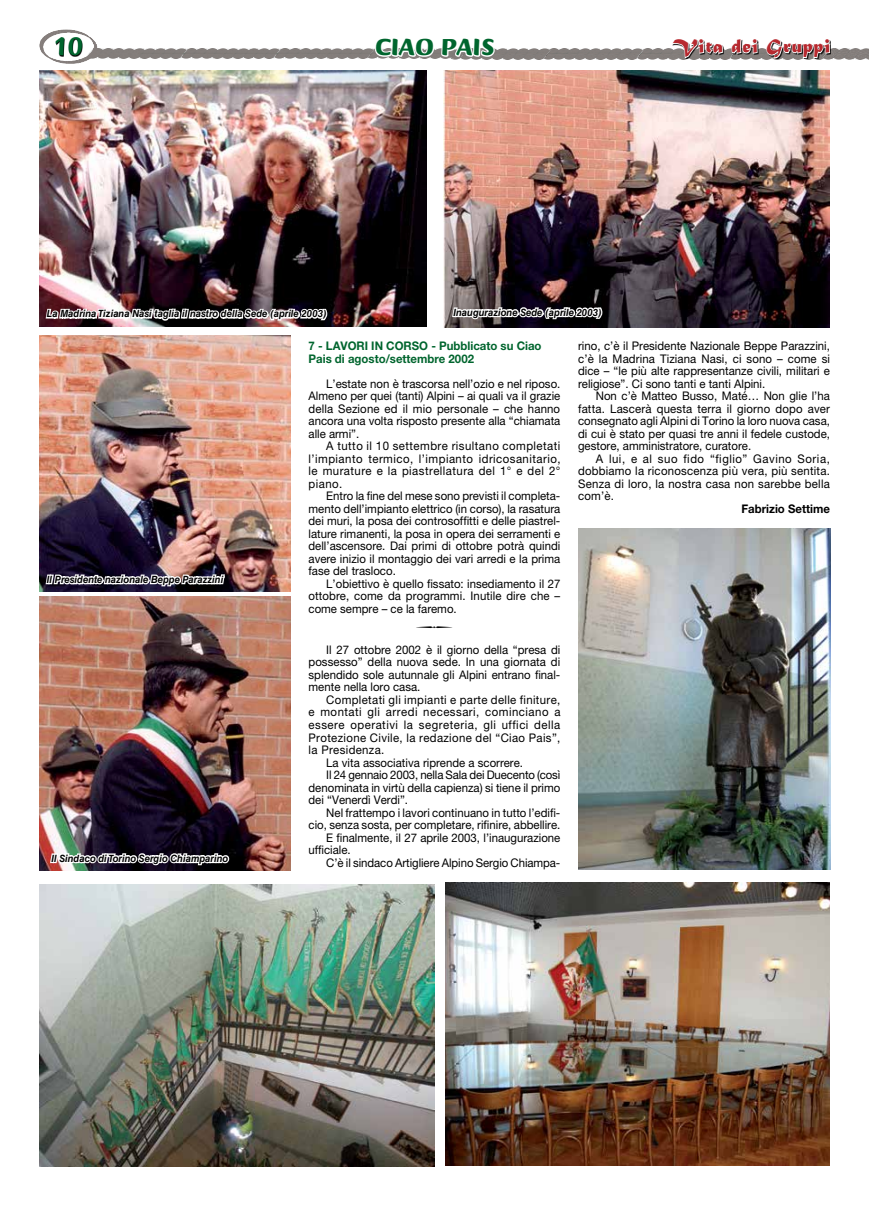
<style>
.page{position:relative;width:869px;height:1205px;background:#fff}
.page>*{position:absolute;margin:0;border:0;box-sizing:border-box;transform-origin:0 0}
.t1{font:700 27.5px "Briem Script Std";color:#00652e}
.t2{font:900 25px "Briem Script Std";color:#00652e}
.t3{font:20px "Matura MT Script Capitals";letter-spacing:.05em;color:#b8292f}
.t4{font:11.88px/12.5px "Helvetica Neue LT Std";color:#000;text-align:justify;scale:.96 1}
.t5{font:11.88px "Helvetica Neue LT Std";letter-spacing:.03em;color:#000;scale:.96 1}
.t6{font:11.88px "Helvetica Neue LT Std";letter-spacing:.045em;color:#000;scale:.96 1}
.t7{font:700 11.88px/12.5px "Helvetica Neue LT Std";color:#00652e;scale:.96 1}
.t8{font:700 11.88px "Helvetica Neue LT Std";color:#000;scale:.96 1}
.t9{font:italic 700 10px "Helvetica LT Std";color:#000;scale:.95 1}
</style>
<div class="page">
<img style="left:643px;top:49px;width:27px;height:10px">
<img style="left:550px;top:49px;width:93px;height:10px">
<img style="left:496px;top:49px;width:54px;height:10px">
<img style="left:281px;top:49px;width:92px;height:10px">
<img style="left:187px;top:49px;width:94px;height:10px">
<img style="left:97px;top:49px;width:90px;height:10px">
<img style="left:830px;top:49px;width:38px;height:10px">
<div style="left:672px;top:39px;width:158px;height:20px;background:#000;opacity:.85"></div>
<svg style="left:670px;top:39px;width:53px;height:20px"></svg>
<svg style="left:730px;top:39px;width:28px;height:16px"></svg>
<svg style="left:765px;top:39px;width:65px;height:111px"></svg>
<svg style="left:39px;top:30px;width:58px;height:34px"></svg>
<svg style="left:56px;top:38px;width:27px;height:18px"></svg>
<img style="left:578px;top:528px;width:252px;height:341px">
<img style="left:445px;top:882px;width:384px;height:283px">
<img style="left:39px;top:335px;width:252px;height:257px">
<img style="left:443px;top:70px;width:386px;height:257px">
<img style="left:39px;top:71px;width:387px;height:256px">
<img style="left:39px;top:596px;width:252px;height:274px">
<img style="left:44px;top:232px;width:284px;height:177px">
<img style="left:44px;top:549px;width:182px;height:63px">
<svg style="left:49px;top:828px;width:181px;height:57px"></svg>
<svg style="left:450px;top:282px;width:153px;height:46px"></svg>
<img style="left:39px;top:885px;width:395px;height:281px">
<svg style="left:373px;top:48px;width:123px;height:11px"></svg>
<h1 class="t1" style="left:53px;top:31px;width:31px">10</h1>
<h3 class="t3" style="left:672px;top:34px;width:159px">Vita dei Gruppi</h3>
<h2 class="t2" style="left:375px;top:33px;width:121px">CIAO PAIS</h2>
<p class="t9" style="left:47px;top:308px;width:296px">La Madrina Tiziana Nasi taglia il nastro della Sede (aprile 2003)</p>
<p class="t9" style="left:453px;top:306px;width:158px">Inaugurazione Sede (aprile 2003)</p>
<p class="t9" style="left:47px;top:573px;width:187px">Il Presidente nazionale Beppe Parazzini</p>
<p class="t9" style="left:51px;top:852px;width:187px">Il Sindaco di Torino Sergio Chiamparino</p>
<p class="t7" style="left:308px;top:339px;width:244px">7 - LAVORI IN CORSO - Pubblicato su Ciao<br>Pais di agosto/settembre 2002</p>
<p class="t4" style="left:308px;top:377px;width:264px;text-indent:18px">L’estate non è trascorsa nell’ozio e nel riposo.<br>Almeno per quei (tanti) Alpini – ai quali va il grazie della Sezione ed il mio personale – che hanno ancora una volta risposto presente alla “chiamata alle armi”.</p>
<p class="t4" style="left:308px;top:439px;width:264px;text-indent:18px">A tutto il 10 settembre risultano completati l’impianto termico, l’impianto idricosanitario, le murature e la piastrellatura del 1° e del 2° piano.</p>
<p class="t4" style="left:308px;top:489px;width:264px;text-indent:18px">Entro la fine del mese sono previsti il completa&shy;mento dell’impianto elettrico (in corso), la rasatura dei muri, la posa dei controsoffitti e delle piastrel&shy;lature rimanenti, la posa in opera dei serramenti e dell’ascensore. Dai primi di ottobre potrà quindi avere inizio il montaggio dei vari arredi e la prima fase del trasloco.</p>
<p class="t4" style="left:308px;top:577px;width:264px;text-indent:18px">L’obiettivo è quello fissato: insediamento il 27 ottobre, come da programmi. Inutile dire che – come sempre – ce la faremo.</p>
<p class="t4" style="left:308px;top:643px;width:264px;text-indent:18px">Il 27 ottobre 2002 è il giorno della “presa di possesso” della nuova sede. In una giornata di splendido sole autunnale gli Alpini entrano final&shy;mente nella loro casa.</p>
<p class="t5" style="left:326px;top:693px;width:245px">Completati gli impianti e parte delle finiture,</p>
<p class="t6" style="left:308px;top:705px;width:264px">e montati gli arredi necessari, cominciano a</p>
<p class="t6" style="left:308px;top:718px;width:264px">essere operativi la segreteria, gli uffici della</p>
<p class="t5" style="left:308px;top:730px;width:264px">Protezione Civile, la redazione del “Ciao Pais”,</p>
<p class="t5" style="left:308px;top:743px;width:80px">la Presidenza.</p>
<p class="t4" style="left:326px;top:756px;width:206px">La vita associativa riprende a scorrere.</p>
<p class="t4" style="left:326px;top:768px;width:245px">Il 24 gennaio 2003, nella Sala dei Duecento (così</p>
<p class="t4" style="left:308px;top:781px;width:264px">denominata in virtù della capienza) si tiene il primo</p>
<p class="t4" style="left:308px;top:793px;width:105px">dei “Venerdì Verdi”.</p>
<p class="t4" style="left:326px;top:806px;width:245px">Nel frattempo i lavori continuano in tutto l’edifi-</p>
<p class="t4" style="left:308px;top:818px;width:264px">cio, senza sosta, per completare, rifinire, abbellire.</p>
<p class="t4" style="left:326px;top:831px;width:245px">E finalmente, il 27 aprile 2003, l’inaugurazione</p>
<p class="t4" style="left:308px;top:843px;width:45px">ufficiale.</p>
<p class="t4" style="left:326px;top:856px;width:245px">C’è il sindaco Artigliere Alpino Sergio Chiampa-</p>
<p class="t4" style="left:578px;top:339px;width:264px">rino, c’è il Presidente Nazionale Beppe Parazzini, c’è la Madrina Tiziana Nasi, ci sono – come si dice – “le più alte rappresentanze civili, militari e religiose”. Ci sono tanti e tanti Alpini.</p>
<p class="t4" style="left:578px;top:389px;width:264px;text-indent:18px">Non c’è Matteo Busso, Maté… Non glie l’ha fatta. Lascerà questa terra il giorno dopo aver consegnato agli Alpini di Torino la loro nuova casa, di cui è stato per quasi tre anni il fedele custode, gestore, amministratore, curatore.</p>
<p class="t4" style="left:578px;top:452px;width:264px;text-indent:18px">A lui, e al suo fido “figlio” Gavino Soria, dobbiamo la riconoscenza più vera, più sentita.<br>Senza di loro, la nostra casa non sarebbe bella com’è.</p>
<p class="t8" style="left:741px;top:501px;width:94px">Fabrizio Settime</p>
</div>
